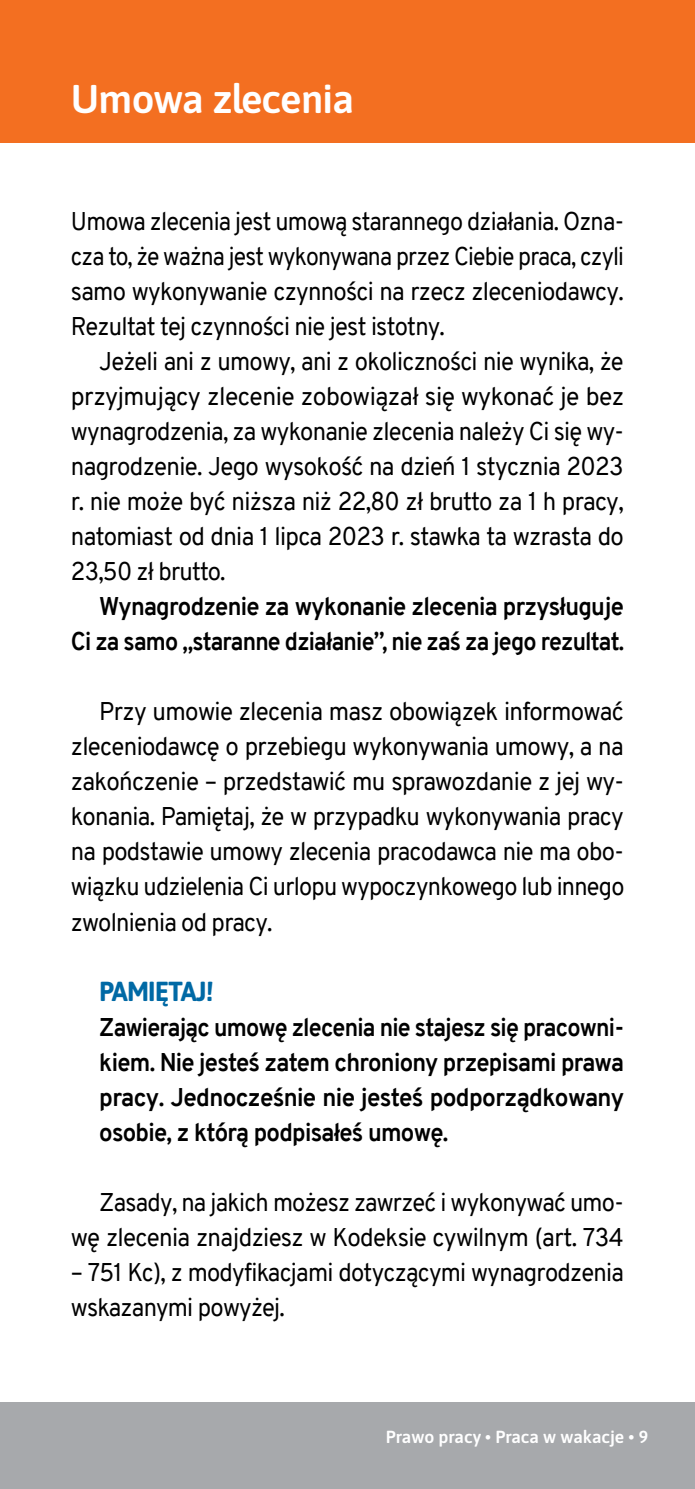
<style>
.page{position:relative;width:695px;height:1489px;background:#fff}
.page>*{position:absolute;margin:0;border:0;box-sizing:border-box;transform-origin:0 0}
.t1{font:600 40px "Asap";letter-spacing:-.02em;color:#fff}
.t2{font:700 27.5px "Asap";letter-spacing:-.03em;color:#0069a5;scale:.95 1}
.t3{font:25px/35px "Overpass";letter-spacing:-.03em;color:#000;text-align:justify;scale:.95 1}
.t4{font:25px/35px "Overpass";letter-spacing:-.03em;color:#000;text-align:justify;scale:.96 1}
.t5{font:25px/35px "Overpass";letter-spacing:-.03em;color:#000;text-align:justify;scale:.94 1}
.t6{font:700 25px/35px "Overpass";letter-spacing:-.03em;color:#000;text-align:justify;scale:.93 1}
.t7{font:700 25px/35px "Overpass";letter-spacing:-.03em;color:#000;text-align:right;scale:.95 1}
.t8{font:600 17.5px "Asap";color:#fff}
</style>
<div class="page">
<div style="left:0;top:0;width:694px;height:142px;background:#f36f21"></div>
<div style="left:0;top:1402px;width:694px;height:86px;background:#a7a9ac"></div>
<h1 class="t1" style="left:71px;top:71px;width:285px">Umowa zlecenia</h1>
<p class="t5" style="left:71px;top:204px;width:590px">Umowa zlecenia jest umową starannego działania. Ozna&shy;cza to, że ważna jest wykonywana przez Ciebie praca, czyli samo wykonywanie czynności na rzecz zleceniodawcy.<br>Rezultat tej czynności nie jest istotny.</p>
<p class="t3" style="left:71px;top:344px;width:584px;text-indent:28px">Jeżeli ani z umowy, ani z okoliczności nie wynika, że przyjmujący zlecenie zobowiązał się wykonać je bez wynagrodzenia, za wykonanie zlecenia należy Ci się wy&shy;nagrodzenie. Jego wysokość na dzień 1 stycznia 2023 r. nie może być niższa niż 22,80 zł brutto za 1 h pracy, natomiast od dnia 1 lipca 2023 r. stawka ta wzrasta do 23,50 zł brutto.</p>
<p class="t7" style="left:71px;top:589px;width:584px">Wynagrodzenie za wykonanie zlecenia przysługuje<br>Ci za samo „staranne działanie”, nie zaś za jego rezultat.</p>
<p class="t4" style="left:71px;top:694px;width:578px;text-indent:28px">Przy umowie zlecenia masz obowiązek informować zleceniodawcę o przebiegu wykonywania umowy, a na zakończenie – przedstawić mu sprawozdanie z jej wy&shy;konania. Pamiętaj, że w przypadku wykonywania pracy na podstawie umowy zlecenia pracodawca nie ma obo&shy;wiązku udzielenia Ci urlopu wypoczynkowego lub innego zwolnienia od pracy.</p>
<p class="t2" style="left:99px;top:971px;width:122px">PAMIĘTAJ!</p>
<p class="t6" style="left:99px;top:1009px;width:565px">Zawierając umowę zlecenia nie stajesz się pracowni&shy;kiem. Nie jesteś zatem chroniony przepisami prawa pracy. Jednocześnie nie jesteś podporządkowany osobie, z którą podpisałeś umowę.</p>
<p class="t5" style="left:71px;top:1184px;width:590px;text-align:right">Zasady, na jakich możesz zawrzeć i wykonywać umo&shy;wę zlecenia znajdziesz w Kodeksie cywilnym (art. 734</p>
<p class="t3" style="left:71px;top:1254px;width:583px">– 751 Kc), z modyfikacjami dotyczącymi wynagrodzenia wskazanymi powyżej.</p>
<p class="t8" style="left:386px;top:1424px;width:263px">Prawo pracy • Praca w wakacje • 9</p>
</div>
